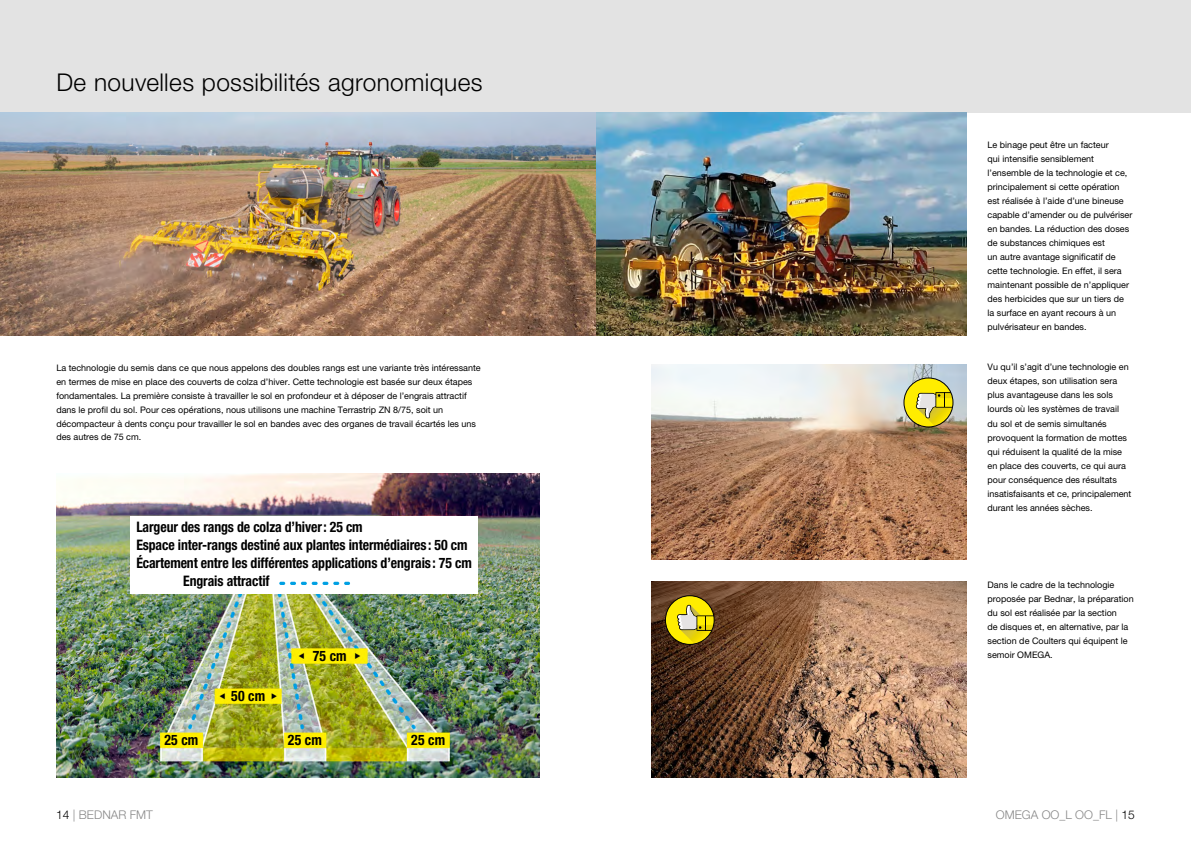
<style>
.page{position:relative;width:1191px;height:842px;background:#fff}
.page>*{position:absolute;margin:0;border:0;box-sizing:border-box;transform-origin:0 0}
.Nadpis_1{font:300 24.5px "Helvetica Neue LT Pro";letter-spacing:.015em;color:#000}
.t1{font:700 condensed 14.5px "Helvetica Neue LT Pro";letter-spacing:-.01em;color:#000;scale:.95 1}
.t2{font:300 12px "Helvetica Neue LT Pro";color:#878787}
.Základní_text{font:9px/14px "Helvetica Neue LT Pro";color:#000}
.s1{color:#000}
</style>
<div class="page">
<div style="left:0;top:0;width:1191px;height:112px;background:#e3e3e3"></div>
<img style="left:56px;top:474px;width:483px;height:303px">
<img style="left:0;top:112px;width:966px;height:224px">
<img style="left:651px;top:364px;width:315px;height:196px">
<img style="left:651px;top:581px;width:315px;height:196px">
<svg style="left:904px;top:378px;width:49px;height:49px;background:#d4c841"></svg>
<div style="left:903px;top:377px;width:50px;height:50px;border:1px solid #000;border-radius:50%"></div>
<svg style="left:665px;top:596px;width:49px;height:48px;background:#c2b025"></svg>
<div style="left:665px;top:595px;width:49px;height:50px;border:1px solid #000;border-radius:50%"></div>
<div style="left:131px;top:516px;width:347px;height:77px;background:#fff"></div>
<svg style="left:279px;top:582px;width:71px;height:3px"></svg>
<p class="Nadpis_1" style="left:56px;top:68px;width:428px">De nouvelles possibilités agronomiques</p>
<p class="Základní_text" style="left:56px;top:360px;width:426px">La technologie du semis dans ce que nous appelons des doubles rangs est une variante très intéressante en termes de mise en place des couverts de colza d’hiver. Cette technologie est basée sur deux étapes fondamentales. La première consiste à travailler le sol en profondeur et à déposer de l’engrais attractif dans le profil du sol. Pour ces opérations, nous utilisons une machine Terrastrip ZN 8/75, soit un décompacteur à dents conçu pour travailler le sol en bandes avec des organes de travail écartés les uns des autres de 75 cm.</p>
<p class="t1" style="left:136px;top:518px;width:240px">Largeur des rangs de colza d’hiver: 25 cm</p>
<p class="t1" style="left:136px;top:536px;width:350px">Espace inter-rangs destiné aux plantes intermédiaires: 50 cm</p>
<p class="t1" style="left:136px;top:554px;width:355px">Écartement entre les différentes applications d’engrais: 75 cm</p>
<p class="t1" style="left:183px;top:572px;width:92px">Engrais attractif</p>
<p class="t1" style="left:231px;top:687px;width:37px">50 cm</p>
<p class="t1" style="left:313px;top:647px;width:37px">75 cm</p>
<p class="t1" style="left:164px;top:731px;width:37px">25 cm</p>
<p class="t1" style="left:288px;top:731px;width:37px">25 cm</p>
<p class="t1" style="left:411px;top:731px;width:37px">25 cm</p>
<p class="Základní_text" style="left:987px;top:138px;width:146px">Le binage peut être un facteur<br>qui intensifie sensiblement l’ensemble de la technologie et ce, principalement si cette opération est réalisée à l’aide d’une bineuse capable d’amender ou de pulvériser en bandes. La réduction des doses de substances chimiques est<br>un autre avantage significatif de cette technologie. En effet, il sera maintenant possible de n’appliquer des herbicides que sur un tiers de la surface en ayant recours à un pulvérisateur en bandes.</p>
<p class="Základní_text" style="left:987px;top:360px;width:145px">Vu qu’il s’agit d’une technologie en deux étapes, son utilisation sera plus avantageuse dans les sols lourds où les systèmes de travail du sol et de semis simultanés provoquent la formation de mottes qui réduisent la qualité de la mise en place des couverts, ce qui aura pour conséquence des résultats insatisfaisants et ce, principalement durant les années sèches.</p>
<p class="Základní_text" style="left:987px;top:577px;width:148px">Dans le cadre de la technologie proposée par Bednar, la préparation du sol est réalisée par la section<br>de disques et, en alternative, par la section de Coulters qui équipent le semoir OMEGA.</p>
<h3 class="t2" style="left:56px;top:807px;width:98px"><span class="s1">14</span> | BEDNAR FMT</h3>
<h3 class="t2" style="left:996px;top:807px;width:19px">Omega</h3>
<h3 class="t2" style="left:1041px;top:807px;width:94px">OO_L OO_FL | <span class="s1">15</span></h3>
</div>
